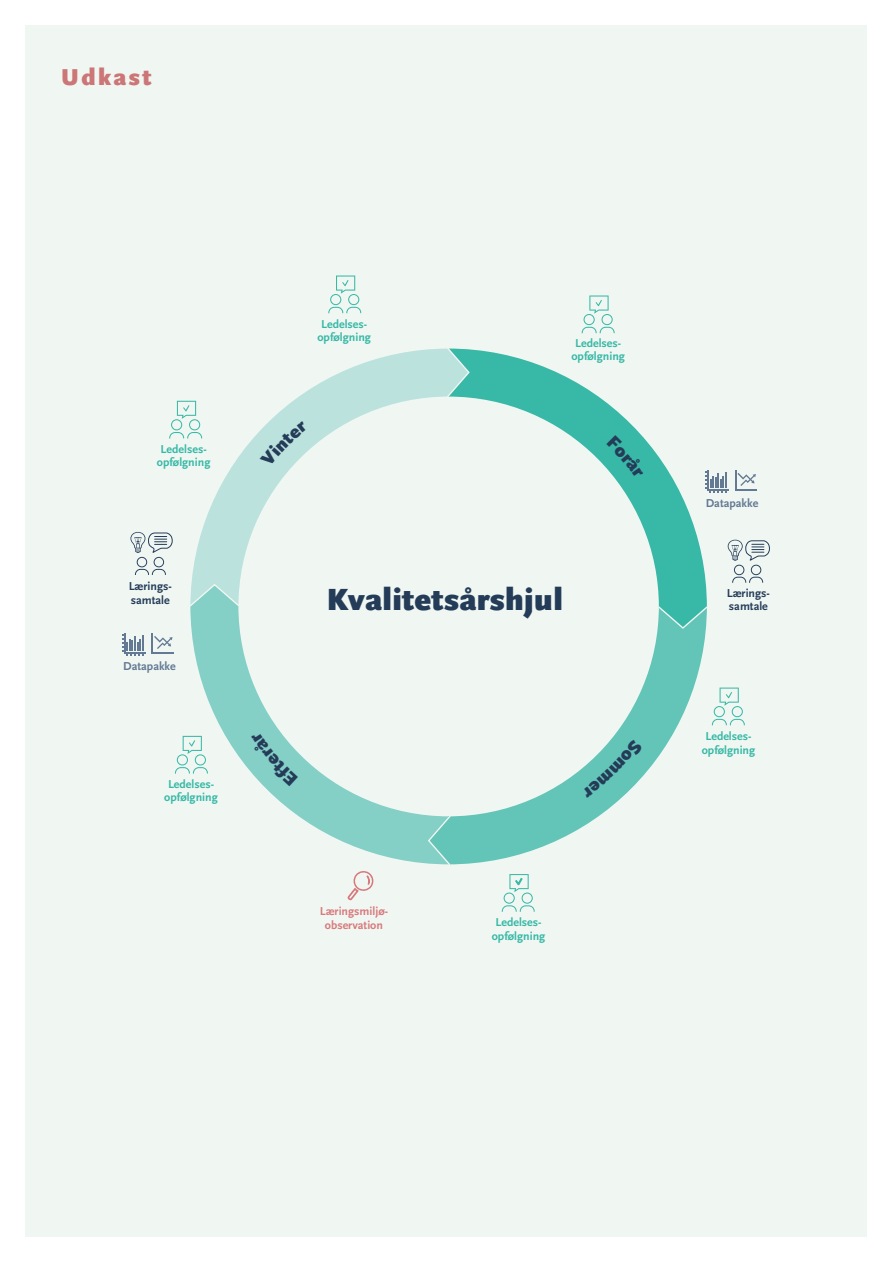
<style>
.page{position:relative;width:893px;height:1263px;background:#fff}
.page>*{position:absolute;margin:0;border:0;box-sizing:border-box;transform-origin:0 0}
.t1{font:900 31.95px "Scala Sans OT";letter-spacing:.01em;color:#253c59}
.t2{font:900 24px "Scala Sans OT";letter-spacing:.1em;color:#cc7677}
.t3{font:700 12px/13.5px "Scala Sans OT";color:#38b8a6;text-align:center}
.t4{font:700 12px/13.5px "Scala Sans OT";color:#253c59}
.t5{font:700 12px/13.5px "Scala Sans OT";color:#d87a7d;text-align:center}
.t6{font:700 12px "Scala Sans OT";color:#647994}
</style>
<div class="page">
<div style="left:26px;top:26px;width:841px;height:1211px;background:#f0f7f2"></div>
<svg style="left:169px;top:353px;width:231px;height:205px"></svg>
<svg style="left:497px;top:655px;width:234px;height:205px"></svg>
<svg style="left:183px;top:558px;width:314px;height:307px"></svg>
<svg style="left:400px;top:331px;width:327px;height:324px"></svg>
<svg style="left:427px;top:814px;width:25px;height:51px"></svg>
<svg style="left:188px;top:583px;width:53px;height:25px"></svg>
<svg style="left:445px;top:346px;width:26px;height:53px"></svg>
<svg style="left:656px;top:604px;width:54px;height:26px"></svg>
<svg style="left:130px;top:531px;width:43px;height:44px"></svg>
<svg style="left:123px;top:633px;width:23px;height:22px"></svg>
<svg style="left:152px;top:633px;width:22px;height:21px"></svg>
<svg style="left:347px;top:871px;width:27px;height:30px"></svg>
<svg style="left:175px;top:736px;width:33px;height:38px"></svg>
<svg style="left:502px;top:874px;width:33px;height:38px"></svg>
<svg style="left:712px;top:687px;width:33px;height:38px"></svg>
<svg style="left:582px;top:295px;width:33px;height:38px"></svg>
<svg style="left:328px;top:275px;width:33px;height:38px"></svg>
<svg style="left:169px;top:401px;width:33px;height:37px"></svg>
<svg style="left:727px;top:539px;width:43px;height:44px"></svg>
<hr style="left:707px;top:470px;width:2px;height:21px;background:#647994">
<svg style="left:706px;top:471px;width:23px;height:21px"></svg>
<svg style="left:735px;top:470px;width:22px;height:21px"></svg>
<div style="left:607px;top:435px;width:37px;height:44px;background:#38b8a6"></div>
<svg style="left:582px;top:739px;width:61px;height:59px"></svg>
<svg style="left:251px;top:731px;width:47px;height:55px;background:#90d3ca"></svg>
<svg style="left:260px;top:421px;width:48px;height:46px;background:#c0e3df"></svg>
<h2 class="t2" style="left:61px;top:64px;width:92px">Udkast</h2>
<p class="t3" style="left:157px;top:442px;width:55px">Ledelses&shy;opfølgning</p>
<p class="t4" style="left:129px;top:580px;width:45px">Lærings&shy;samtale</p>
<p class="t6" style="left:123px;top:659px;width:54px">Datapakke</p>
<p class="t3" style="left:164px;top:777px;width:55px">Ledelses&shy;opfølgning</p>
<p class="t3" style="left:317px;top:317px;width:55px">Ledelses&shy;opfølgning</p>
<p class="t3" style="left:571px;top:336px;width:55px">Ledelses&shy;opfølgning</p>
<h1 class="t1" style="left:327px;top:581px;width:238px">Kvalitetsårshjul</h1>
<p class="t5" style="left:320px;top:905px;width:70px">Læringsmiljø&shy;observation</p>
<p class="t3" style="left:492px;top:916px;width:55px">Ledelses&shy;opfølgning</p>
<p class="t6" style="left:706px;top:497px;width:54px">Datapakke</p>
<p class="t4" style="left:727px;top:586px;width:45px">Lærings&shy;samtale</p>
<p class="t3" style="left:702px;top:730px;width:55px">Ledelses&shy;opfølgning</p>
</div>
